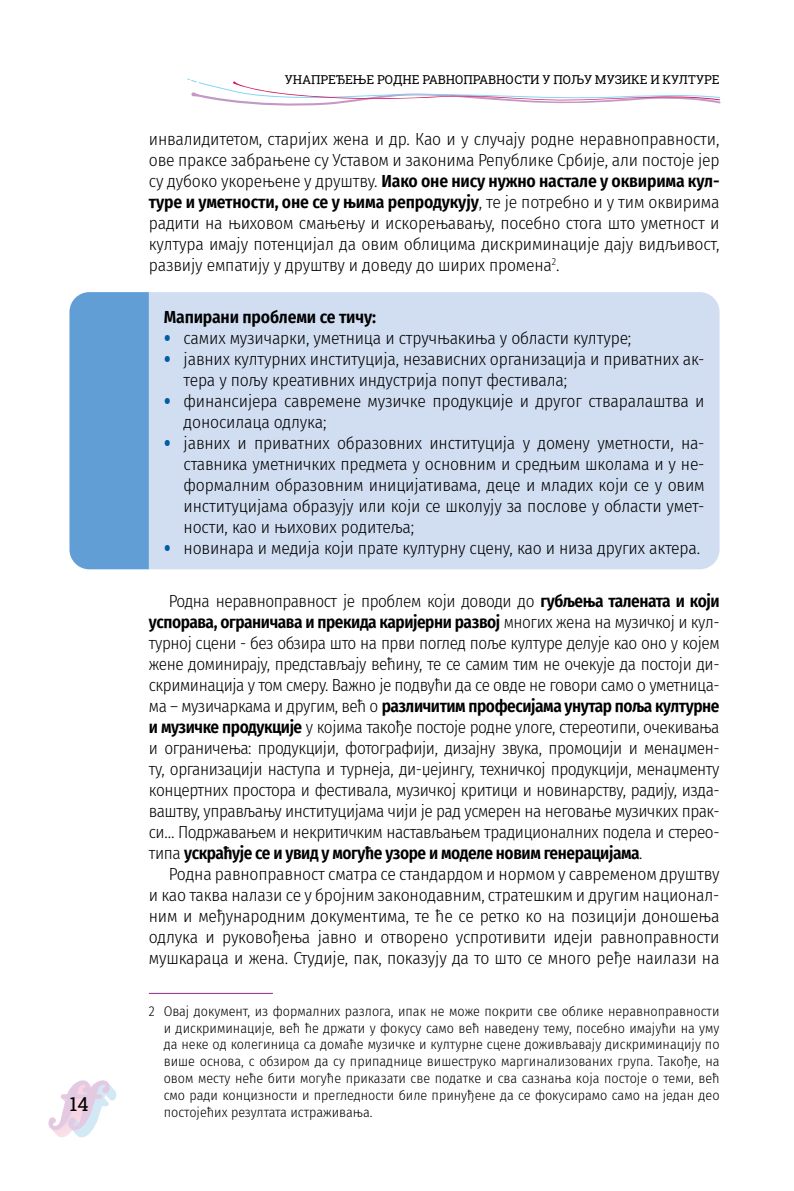
<style>
.page{position:relative;width:794px;height:1191px;background:#fff}
.page>*{position:absolute;margin:0;border:0;box-sizing:border-box;transform-origin:0 0}
.t1{font:19.25px "Roboto Slab";color:#000}
.t2{font:300 17.5px/21px "Fira Sans Condensed";letter-spacing:-.025em;color:#000;text-align:justify}
.t3{font:600 17.5px "Fira Sans Condensed";letter-spacing:-.01em;color:#000}
.t4{font:300 14px/16.8px "Fira Sans Condensed";color:#000;text-align:justify}
.t5{font:12.25px "Roboto Slab";letter-spacing:-.01em;color:#000}
.s1{font-weight:600}
.s2{font-family:"PT Sans";font-weight:700;font-stretch:condensed;font-size:19.25px;color:#005da4}
</style>
<div class="page">
<svg style="left:187px;top:78px;width:533px;height:28px"></svg>
<svg style="left:49px;top:1080px;width:67px;height:57px"></svg>
<div style="left:149px;top:292px;width:570px;height:277px;background:#d1def2"></div>
<hr style="left:149px;top:993px;width:124px;height:1px;background:#92278f">
<svg style="left:69px;top:292px;width:80px;height:277px"></svg>
<p class="t1" style="left:69px;top:1091px;width:21px">14</p>
<p class="t5" style="left:285px;top:71px;width:436px">УНАПРЕЂЕЊЕ РОДНЕ РАВНОПРАВНОСТИ У ПОЉУ МУЗИКЕ И КУЛТУРЕ</p>
<p class="t2" style="left:149px;top:128px;width:572px">инвалидитетом, старијих жена и др. Као и у случају родне неравноправности, ове праксе забрањене су Уставом и законима Републике Србије, али постоје јер су дубоко укорењене у друштву. <span class="s1">Иако оне нису нужно настале у оквирима кул&shy;туре и уметности, оне се у њима репродукују</span>, те је потребно и у тим оквирима радити на њиховом смањењу и искорењавању, посебно стога што уметност и култура имају потенцијал да овим облицима дискриминације дају видљивост, развију емпатију у друштву и доведу до ширих промена<sup>2</sup>.</p>
<p class="t3" style="left:164px;top:303px;width:214px">Мапирани проблеми се тичу:</p>
<p class="t2" style="left:164px;top:328px;width:469px"><span class="s2">•</span> самих музичарки, уметница и стручњакиња у области културе;</p>
<p class="t2" style="left:184px;top:349px;width:522px;text-indent:-20px"><span class="s2">•</span> јавних културних институција, независних организација и приватних ак&shy;тера у пољу креативних индустрија попут фестивала;</p>
<p class="t2" style="left:184px;top:391px;width:522px;text-indent:-20px"><span class="s2">•</span> финансијера савремене музичке продукције и другог стваралаштва и доносилаца одлука;</p>
<p class="t2" style="left:184px;top:433px;width:522px;text-indent:-20px"><span class="s2">•</span> јавних и приватних образовних институција у домену уметности, на&shy;ставника уметничких предмета у основним и средњим школама и у не&shy;формалним образовним иницијативама, деце и младих који се у овим институцијама образују или који се школују за послове у области умет&shy;ности, као и њихових родитеља;</p>
<p class="t2" style="left:164px;top:538px;width:538px"><span class="s2">•</span> новинара и медија који прате културну сцену, као и низа других актера.</p>
<p class="t2" style="left:149px;top:590px;width:572px;text-align:left;text-indent:20px">Родна неравноправност је проблем који доводи до <span class="s1">губљења талената и који успорава, ограничава и прекида каријерни развој</span> многих жена на музичкој и кул&shy;турној сцени - без обзира што на први поглед поље културе делује као оно у којем жене доминирају, представљају већину, те се самим тим не очекује да постоји ди&shy;скриминација у том смеру. Важно је подвући да се овде не говори само о уметница&shy;ма – музичаркама и другим, већ о <span class="s1">различитим професијама унутар поља културне и музичке продукције</span> у којима такође постоје родне улоге, стереотипи, очекивања и ограничења: продукцији, фотографији, дизајну звука, промоцији и менаџмен&shy;ту, организацији наступа и турнеја, ди-џејингу, техничкој продукцији, менаџменту концертних простора и фестивала, музичкој критици и новинарству, радију, изда&shy;ваштву, управљању институцијама чији је рад усмерен на неговање музичких прак&shy;си… Подржавањем и некритичким настављањем традиционалних подела и стерео&shy;типа <span class="s1">ускраћује се и увид у могуће узоре и моделе новим генерацијама</span>.</p>
<p class="t2" style="left:149px;top:863px;width:572px;text-indent:20px">Родна равноправност сматра се стандардом и нормом у савременом друштву и као таква налази се у бројним законодавним, стратешким и другим национал&shy;ним и међународним документима, те ће се ретко ко на позицији доношења одлука и руковођења јавно и отворено успротивити идеји равноправности мушкараца и жена. Студије, пак, показују да то што се много ређе наилази на</p>
<p class="t4" style="left:164px;top:1002px;width:557px;text-indent:-15px">2 Овај документ, из формалних разлога, ипак не може покрити све облике неравноправности и дискриминације, већ ће држати у фокусу само већ наведену тему, посебно имајући на уму да неке од колегиница са домаће музичке и културне сцене доживљавају дискриминацију по више основа, с обзиром да су припаднице вишеструко маргинализованих група. Такође, на овом месту неће бити могуће приказати све податке и сва сазнања која постоје о теми, већ смо ради концизности и прегледности биле принуђене да се фокусирамо само на један део постојећих резултата истраживања.</p>
</div>
